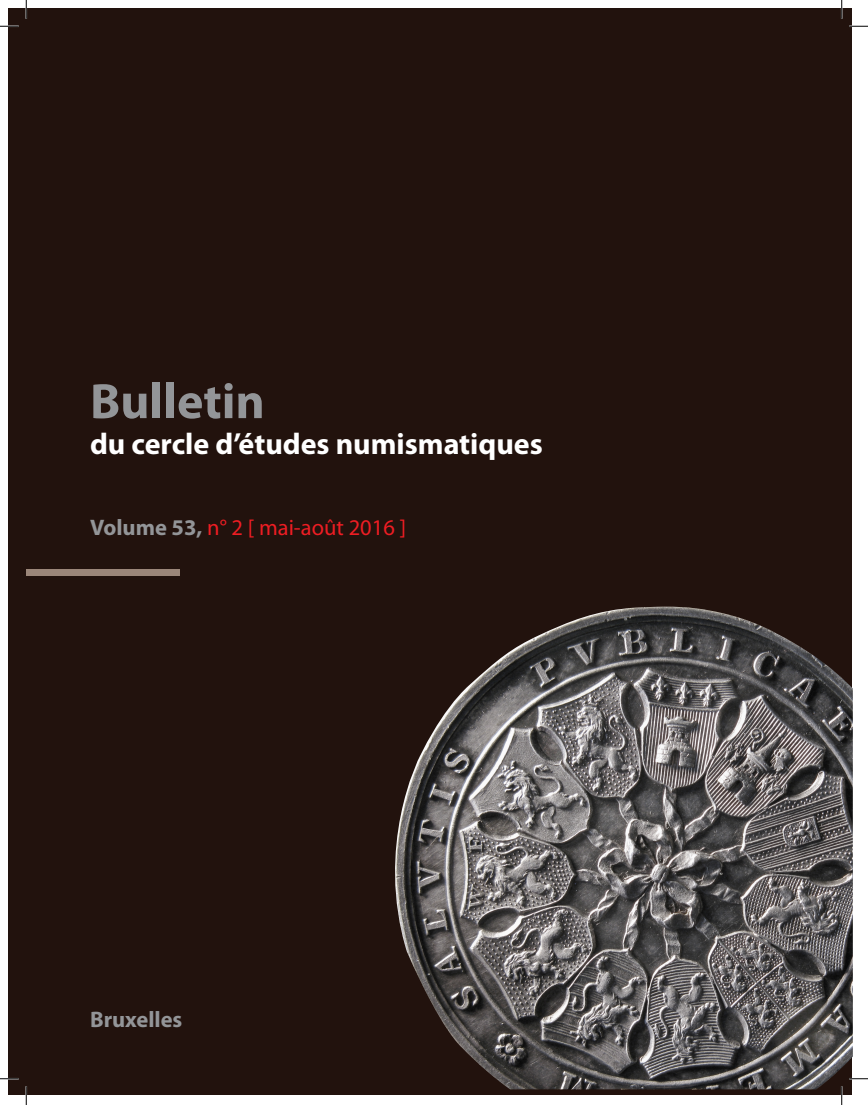
<style>
.page{position:relative;width:868px;height:1105px;background:#fff}
.page>*{position:absolute;margin:0;border:0;box-sizing:border-box;transform-origin:0 0}
.t1{font:700 50px "Myriad Pro";color:#939598}
.t2{font:700 30px "Myriad Pro";color:#fff}
.t3{font:22.5px "Myriad Pro";color:#ee1d23}
.t4{font:700 22.5px "Myriad Pro";color:#939598}
.s1{font-weight:700;color:#939598}
</style>
<div class="page">
<div style="left:9px;top:9px;width:843px;height:1086px;background:#22120d"></div>
<img style="left:395px;top:607px;width:457px;height:482px">
<div style="left:26px;top:569px;width:153px;height:7px;background:#9b8679"></div>
<svg style="left:0;top:25px;width:19px;height:2px"></svg>
<svg style="left:849px;top:25px;width:18px;height:2px"></svg>
<svg style="left:0;top:1078px;width:19px;height:1px"></svg>
<svg style="left:849px;top:1078px;width:18px;height:1px"></svg>
<svg style="left:25px;top:0;width:2px;height:19px"></svg>
<svg style="left:25px;top:1086px;width:2px;height:19px"></svg>
<svg style="left:840px;top:0;width:2px;height:19px"></svg>
<svg style="left:840px;top:1086px;width:2px;height:19px"></svg>
<p class="t1" style="left:90px;top:369px;width:176px">Bulletin</p>
<p class="t2" style="left:90px;top:424px;width:454px">du cercle d’études numismatiques</p>
<p class="t3" style="left:90px;top:514px;width:317px"><span class="s1">Volume 53,</span> n° 2 [ mai-août 2016 ]</p>
<p class="t4" style="left:90px;top:1005px;width:94px">Bruxelles</p>
</div>
